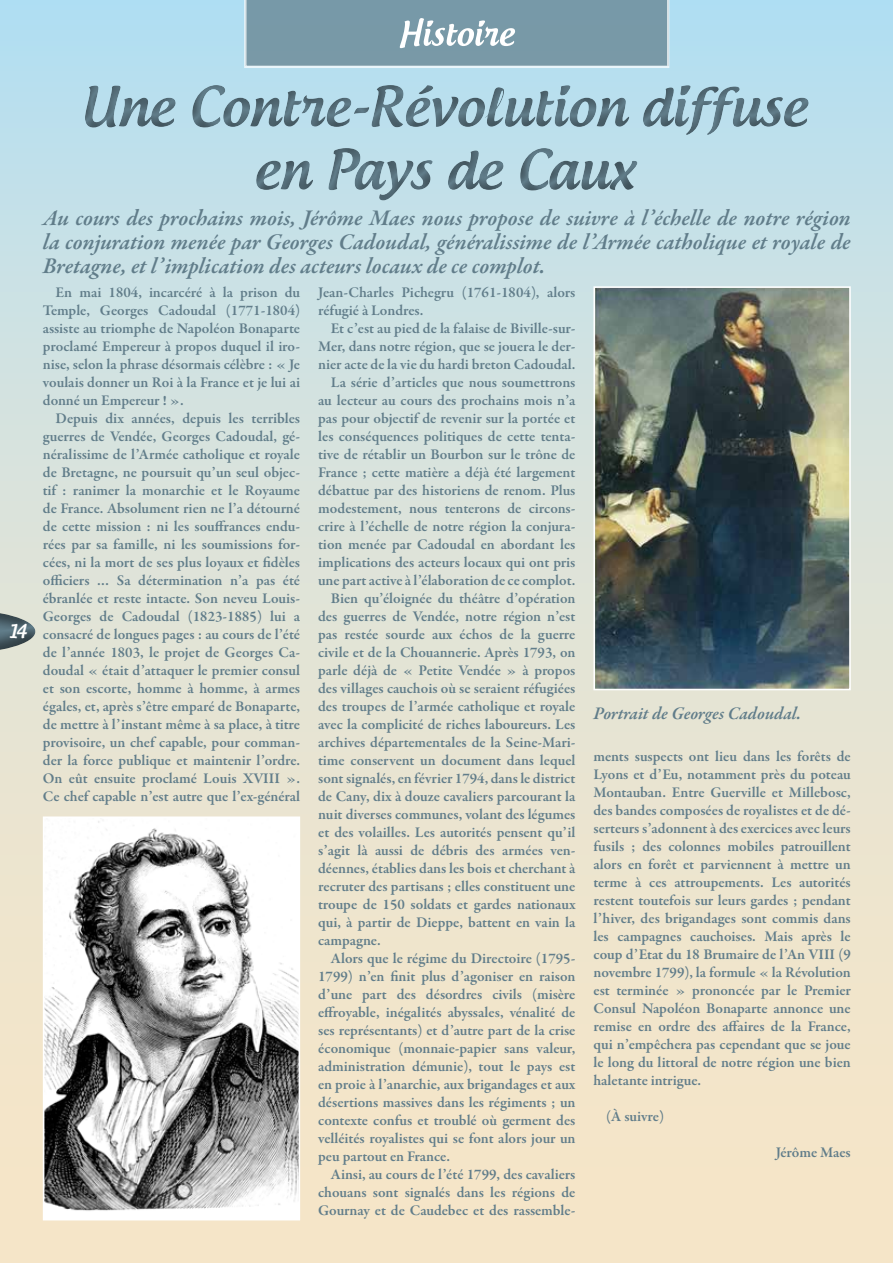
<style>
.page{position:relative;width:893px;height:1263px;background:#fff}
.page>*{position:absolute;margin:0;border:0;box-sizing:border-box;transform-origin:0 0}
.t1{font:italic 600 22.8px/24.2px "Garamond Premr Pro";letter-spacing:-.005em;color:#617d8a;text-align:justify}
.t2{font:italic 600 18px "Garamond Premr Pro";color:#617d8a}
.t3{font:500 18px "Androgyne";color:#fff}
.t4{font:600 15px/18px "Garamond Premr Pro";color:#617d8a;text-align:justify}
</style>
<div class="page">
<div style="left:0;top:0;width:893px;height:1263px;background:linear-gradient(to bottom,#bae0ef,#ffe6c2)"></div>
<div style="left:0;top:609px;width:36px;height:46px;background:#000;opacity:.5"></div>
<svg style="left:244px;top:0;width:425px;height:68px;background:#82a0ae"></svg>
<div style="left:69px;top:73px;width:755px;height:141px;background:#000;opacity:.5"></div>
<img style="left:596px;top:289px;width:252px;height:398px">
<div style="left:593px;top:286px;width:258px;height:404px;border:2px solid #fff"></div>
<img style="left:46px;top:819px;width:251px;height:398px">
<div style="left:43px;top:816px;width:257px;height:404px;border:2px solid #fff"></div>
<p class="t3" style="left:9px;top:619px;width:20px">14</p>
<p class="t1" style="left:43px;top:207px;width:809px">Au cours des prochains mois, Jérôme Maes nous propose de suivre à l’échelle de notre région la conjuration menée par Georges Cadoudal, généralissime de l’Armée catholique et royale de Bretagne, et l’implication des acteurs locaux de ce complot.</p>
<p class="t4" style="left:43px;top:284px;width:259px;text-indent:13px">En mai 1804, incarcéré à la prison du Temple, Georges Cadoudal (1771-1804) assiste au triomphe de Napoléon Bonaparte proclamé Empereur à propos duquel il iro&shy;nise, selon la phrase désormais célèbre : « Je voulais donner un Roi à la France et je lui ai donné un Empereur ! ».</p>
<p class="t4" style="left:43px;top:410px;width:259px;text-indent:13px">Depuis dix années, depuis les terribles guerres de Vendée, Georges Cadoudal, gé&shy;néralissime de l’Armée catholique et royale de Bretagne, ne poursuit qu’un seul objec&shy;tif : ranimer la monarchie et le Royaume de France. Absolument rien ne l’a détourné de cette mission : ni les souffrances endu&shy;rées par sa famille, ni les soumissions for&shy;cées, ni la mort de ses plus loyaux et fidèles officiers … Sa détermination n’a pas été ébranlée et reste intacte. Son neveu Louis-Georges de Cadoudal (1823-1885) lui a consacré de longues pages : au cours de l’été de l’année 1803, le projet de Georges Ca&shy;doudal « était d’attaquer le premier consul et son escorte, homme à homme, à armes égales, et, après s’être emparé de Bonaparte, de mettre à l’instant même à sa place, à titre provisoire, un chef capable, pour comman&shy;der la force publique et maintenir l’ordre.<br>On eût ensuite proclamé Louis XVIII ».<br>Ce chef capable n’est autre que l’ex-général</p>
<p class="t4" style="left:318px;top:284px;width:259px">Jean-Charles Pichegru (1761-1804), alors réfugié à Londres.</p>
<p class="t4" style="left:331px;top:320px;width:246px">Et c’est au pied de la falaise de Biville-sur-</p>
<p class="t4" style="left:318px;top:338px;width:259px">Mer, dans notre région, que se jouera le der-</p>
<p class="t4" style="left:318px;top:356px;width:259px">nier acte de la vie du hardi breton Cadoudal.</p>
<p class="t4" style="left:331px;top:374px;width:246px">La série d’articles que nous soumettrons</p>
<p class="t4" style="left:318px;top:392px;width:259px">au lecteur au cours des prochains mois n’a</p>
<p class="t4" style="left:318px;top:410px;width:259px">pas pour objectif de revenir sur la portée et</p>
<p class="t4" style="left:318px;top:428px;width:259px">les conséquences politiques de cette tenta-</p>
<p class="t4" style="left:318px;top:446px;width:259px">tive de rétablir un Bourbon sur le trône de</p>
<p class="t4" style="left:318px;top:464px;width:259px">France ; cette matière a déjà été largement</p>
<p class="t4" style="left:318px;top:482px;width:259px">débattue par des historiens de renom. Plus</p>
<p class="t4" style="left:318px;top:500px;width:259px">modestement, nous tenterons de circons-</p>
<p class="t4" style="left:318px;top:518px;width:259px">crire à l’échelle de notre région la conjura-</p>
<p class="t4" style="left:318px;top:536px;width:259px">tion menée par Cadoudal en abordant les</p>
<p class="t4" style="left:318px;top:554px;width:259px">implications des acteurs locaux qui ont pris</p>
<p class="t4" style="left:318px;top:572px;width:259px">une part active à l’élaboration de ce complot.</p>
<p class="t4" style="left:331px;top:590px;width:246px">Bien qu’éloignée du théâtre d’opération</p>
<p class="t4" style="left:318px;top:608px;width:259px">des guerres de Vendée, notre région n’est</p>
<p class="t4" style="left:318px;top:626px;width:259px">pas restée sourde aux échos de la guerre</p>
<p class="t4" style="left:318px;top:644px;width:259px">civile et de la Chouannerie. Après 1793, on</p>
<p class="t4" style="left:318px;top:662px;width:259px">parle déjà de « Petite Vendée » à propos</p>
<p class="t4" style="left:318px;top:680px;width:259px">des villages cauchois où se seraient réfugiées</p>
<p class="t4" style="left:318px;top:698px;width:259px">des troupes de l’armée catholique et royale</p>
<p class="t4" style="left:318px;top:716px;width:259px">avec la complicité de riches laboureurs. Les</p>
<p class="t4" style="left:318px;top:734px;width:259px">archives départementales de la Seine-Mari-</p>
<p class="t4" style="left:318px;top:752px;width:259px">time conservent un document dans lequel</p>
<p class="t4" style="left:318px;top:770px;width:259px">sont signalés, en février 1794, dans le district</p>
<p class="t4" style="left:318px;top:788px;width:259px">de Cany, dix à douze cavaliers parcourant la</p>
<p class="t4" style="left:318px;top:806px;width:259px">nuit diverses communes, volant des légumes</p>
<p class="t4" style="left:318px;top:824px;width:259px">et des volailles. Les autorités pensent qu’il</p>
<p class="t4" style="left:318px;top:842px;width:259px">s’agit là aussi de débris des armées ven-</p>
<p class="t4" style="left:318px;top:860px;width:259px">déennes, établies dans les bois et cherchant à</p>
<p class="t4" style="left:318px;top:878px;width:259px">recruter des partisans ; elles constituent une</p>
<p class="t4" style="left:318px;top:896px;width:259px">troupe de 150 soldats et gardes nationaux</p>
<p class="t4" style="left:318px;top:914px;width:259px">qui, à partir de Dieppe, battent en vain la</p>
<p class="t4" style="left:318px;top:932px;width:64px">campagne.</p>
<p class="t4" style="left:331px;top:950px;width:246px">Alors que le régime du Directoire (1795-</p>
<p class="t4" style="left:318px;top:968px;width:259px">1799) n’en finit plus d’agoniser en raison</p>
<p class="t4" style="left:318px;top:986px;width:259px">d’une part des désordres civils (misère</p>
<p class="t4" style="left:318px;top:1004px;width:259px">effroyable, inégalités abyssales, vénalité de</p>
<p class="t4" style="left:318px;top:1022px;width:259px">ses représentants) et d’autre part de la crise</p>
<p class="t4" style="left:318px;top:1040px;width:259px">économique (monnaie-papier sans valeur,</p>
<p class="t4" style="left:318px;top:1058px;width:259px">administration démunie), tout le pays est</p>
<p class="t4" style="left:318px;top:1076px;width:259px">en proie à l’anarchie, aux brigandages et aux</p>
<p class="t4" style="left:318px;top:1094px;width:259px">désertions massives dans les régiments ; un</p>
<p class="t4" style="left:318px;top:1112px;width:259px">contexte confus et troublé où germent des</p>
<p class="t4" style="left:318px;top:1130px;width:259px">velléités royalistes qui se font alors jour un</p>
<p class="t4" style="left:318px;top:1148px;width:133px">peu partout en France.</p>
<p class="t4" style="left:331px;top:1166px;width:246px">Ainsi, au cours de l’été 1799, des cavaliers</p>
<p class="t4" style="left:318px;top:1184px;width:259px">chouans sont signalés dans les régions de</p>
<p class="t4" style="left:318px;top:1202px;width:259px">Gournay et de Caudebec et des rassemble-</p>
<p class="t2" style="left:593px;top:702px;width:209px">Portrait de Georges Cadoudal.</p>
<p class="t4" style="left:593px;top:747px;width:259px">ments suspects ont lieu dans les forêts de Lyons et d’Eu, notamment près du poteau Montauban. Entre Guerville et Millebosc, des bandes composées de royalistes et de dé&shy;serteurs s’adonnent à des exercices avec leurs fusils ; des colonnes mobiles patrouillent alors en forêt et parviennent à mettre un terme à ces attroupements. Les autorités restent toutefois sur leurs gardes ; pendant l’hiver, des brigandages sont commis dans les campagnes cauchoises. Mais après le coup d’Etat du 18 Brumaire de l’An VIII (9 novembre 1799), la formule « la Révolution est terminée » prononcée par le Premier Consul Napoléon Bonaparte annonce une remise en ordre des affaires de la France, qui n’empêchera pas cependant que se joue le long du littoral de notre région une bien haletante intrigue.</p>
<p class="t4" style="left:606px;top:1107px;width:59px">(À suivre)</p>
<p class="t4" style="left:776px;top:1143px;width:77px">Jérôme Maes</p>
</div>
